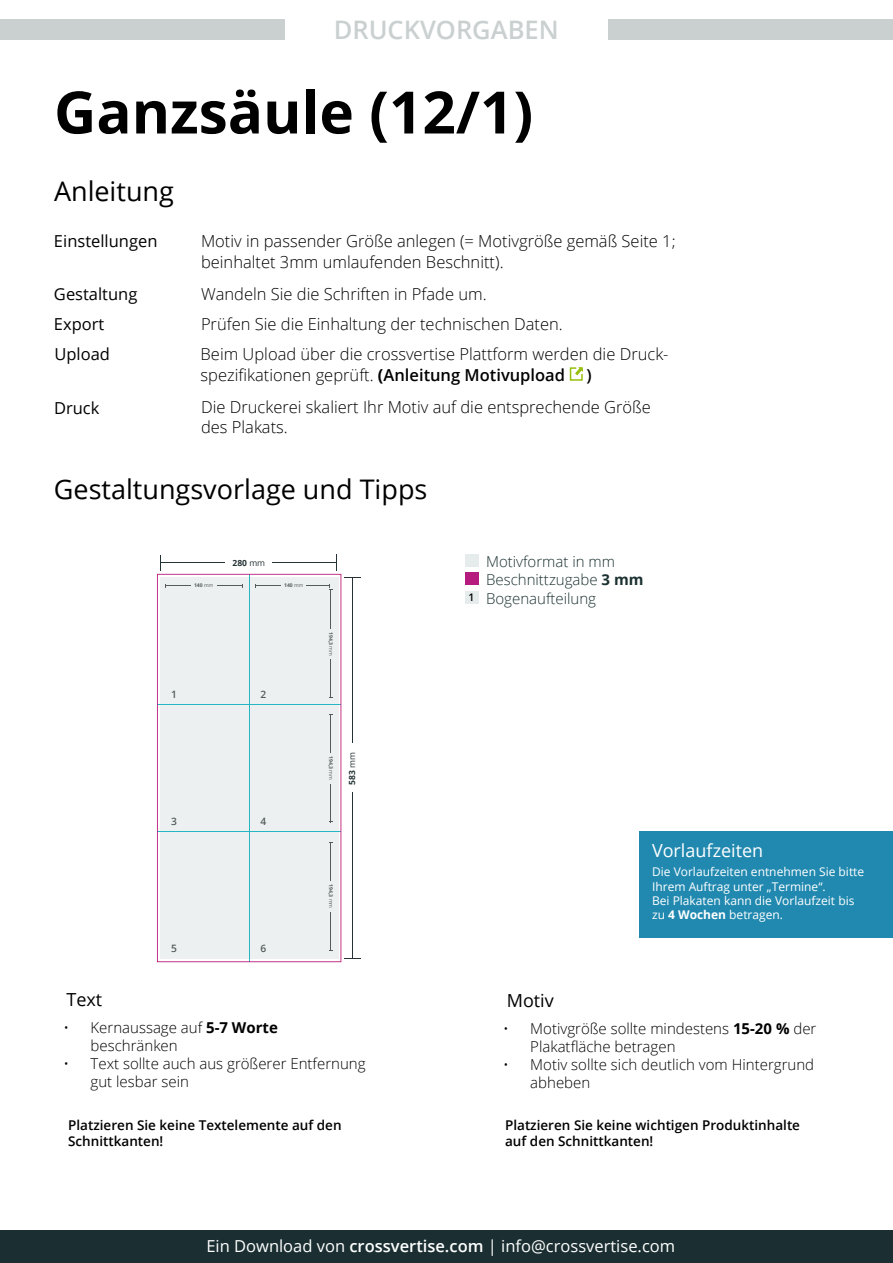
<style>
.page{position:relative;width:893px;height:1263px;background:#fff}
.page>*{position:absolute;margin:0;border:0;box-sizing:border-box;transform-origin:0 0}
.t1{font:700 58.5px "Open Sans";color:#000}
.t2{font:27px "Open Sans";color:#000}
.t3{font:600 25.5px "Open Sans";color:#cad0d0}
.t4{font:18px "Open Sans";color:#fff}
.t5{font:18px "Open Sans";color:#000}
.t6{font:300 16.5px/21.6px "Open Sans";color:#000}
.t7{font:16.5px "Open Sans";color:#fff}
.t8{font:16.5px "Open Sans";color:#000}
.t9{font:600 16.5px "Open Sans";color:#000}
.t10{font:300 15px/18px "Open Sans";color:#000}
.t11{font:300 15px "Open Sans";color:#1b3030}
.t12{font:600 13.5px/16.2px "Open Sans";color:#000}
.t13{font:12px/14.4px "Open Sans";color:#fff}
.t14{font:600 10.2px "Open Sans";color:#525c5c}
.t15{font:700 8.55px "Open Sans";color:#263336}
.t16{font:700 5.1px "Open Sans";color:#525c5c}
.s1{font-weight:700}
.s2{font-weight:600}
.s3{font-weight:400}
</style>
<div class="page">
<div style="left:465px;top:572px;width:13px;height:13px;background:#b61c7e"></div>
<div style="left:465px;top:554px;width:13px;height:13px;background:#e6eceb"></div>
<div style="left:465px;top:591px;width:13px;height:13px;background:#e6eceb"></div>
<div style="left:639px;top:832px;width:254px;height:106px;background:#2189b0"></div>
<svg style="left:336px;top:554px;width:1px;height:16px"></svg>
<svg style="left:160px;top:555px;width:1px;height:15px"></svg>
<hr style="left:161px;top:562px;width:64px;height:1px;background:#263336">
<hr style="left:272px;top:562px;width:64px;height:1px;background:#263336">
<svg style="left:344px;top:577px;width:17px;height:1px"></svg>
<svg style="left:344px;top:958px;width:17px;height:1px"></svg>
<hr style="left:352px;top:792px;width:1px;height:166px;background:#263336">
<hr style="left:352px;top:577px;width:1px;height:166px;background:#263336">
<div style="left:157px;top:574px;width:184px;height:388px;background:#edf0f0"></div>
<div style="left:0;top:1230px;width:893px;height:33px;background:#1b2f32"></div>
<svg style="left:569px;top:367px;width:14px;height:14px"></svg>
<div style="left:0;top:19px;width:285px;height:20px;background:#cacfcf"></div>
<div style="left:608px;top:19px;width:285px;height:20px;background:#cacfcf"></div>
<h3 class="t3" style="left:334px;top:12px;width:227px">DRUCKVORGABEN</h3>
<h1 class="t1" style="left:54px;top:71px;width:481px">Ganzsäule (12/1)</h1>
<h2 class="t2" style="left:54px;top:173px;width:121px">Anleitung</h2>
<p class="t8" style="left:54px;top:229px;width:105px">Einstellungen</p>
<p class="t6" style="left:201px;top:229px;width:476px">Motiv in passender Größe anlegen (= Motivgröße gemäß Seite 1; beinhaltet 3mm umlaufenden Beschnitt).</p>
<p class="t8" style="left:54px;top:282px;width:85px">Gestaltung</p>
<p class="t6" style="left:201px;top:283px;width:287px">Wandeln Sie die Schriften in Pfade um.</p>
<p class="t8" style="left:54px;top:312px;width:52px">Export</p>
<p class="t6" style="left:201px;top:308px;width:469px;line-height:30px">Prüfen Sie die Einhaltung der technischen Daten.<br>Beim Upload über die crossvertise Plattform werden die Druck-</p>
<p class="t6" style="left:201px;top:364px;width:366px">spezifikationen geprüft. <span class="s1">(</span><span class="s2">Anleitung Motivupload</span></p>
<p class="t9" style="left:586px;top:363px;width:7px">)</p>
<p class="t8" style="left:54px;top:342px;width:57px">Upload</p>
<p class="t8" style="left:54px;top:397px;width:47px">Druck</p>
<p class="t6" style="left:201px;top:397px;width:451px;line-height:19.8px">Die Druckerei skaliert Ihr Motiv auf die entsprechende Größe des Plakats.</p>
<h2 class="t2" style="left:54px;top:470px;width:375px">Gestaltungsvorlage und Tipps</h2>
<p class="t16" style="left:194px;top:581px;width:21px">140 <span class="s3">mm</span></p>
<p class="t15" style="left:233px;top:556px;width:34px">280 <span class="s3">mm</span></p>
<p class="t16" style="left:284px;top:581px;width:21px">140 <span class="s3">mm</span></p>
<p class="t14" style="left:171px;top:687px;width:7px">1</p>
<p class="t14" style="left:261px;top:687px;width:7px">2</p>
<p class="t14" style="left:171px;top:814px;width:7px">3</p>
<p class="t14" style="left:261px;top:814px;width:7px">4</p>
<p class="t14" style="left:171px;top:941px;width:7px">5</p>
<p class="t14" style="left:261px;top:941px;width:7px">6</p>
<p class="t16" style="left:335px;top:632px;width:25px;rotate:90deg">194,3 <span class="s3">mm</span></p>
<p class="t16" style="left:335px;top:756px;width:25px;rotate:90deg">194,3 <span class="s3">mm</span></p>
<p class="t15" style="left:346px;top:785px;width:34px;rotate:-90deg">583 <span class="s3">mm</span></p>
<p class="t16" style="left:335px;top:884px;width:25px;rotate:90deg">194,3 <span class="s3">mm</span></p>
<p class="t5" style="left:67px;top:987px;width:37px">Text</p>
<p class="t10" style="left:91px;top:1018px;width:189px;text-indent:-27px">• Kernaussage auf <span class="s1">5-7 Worte </span>beschränken</p>
<p class="t10" style="left:91px;top:1054px;width:276px;text-indent:-27px">• Text sollte auch aus größerer Entfernung gut lesbar sein</p>
<p class="t12" style="left:68px;top:1117px;width:275px">Platzieren Sie keine Textelemente auf den<br>Schnittkanten!</p>
<p class="t11" style="left:486px;top:551px;width:130px">Motivformat in mm</p>
<p class="t11" style="left:468px;top:588px;width:129px"><sup>1</sup> Bogenaufteilung</p>
<p class="t11" style="left:486px;top:569px;width:159px">Beschnittzugabe <span class="s1">3 mm</span></p>
<p class="t4" style="left:652px;top:838px;width:113px">Vorlaufzeiten</p>
<p class="t13" style="left:652px;top:864px;width:214px">Die Vorlaufzeiten entnehmen Sie bitte<br>Ihrem Auftrag unter „Termine“.<br>Bei Plakaten kann die Vorlaufzeit bis zu <span class="s1">4 Wochen</span> betragen.</p>
<p class="t5" style="left:507px;top:988px;width:49px">Motiv</p>
<p class="t10" style="left:530px;top:1019px;width:288px;text-indent:-27px">• Motivgröße sollte mindestens <span class="s1">15-20 %</span> der<br>Plakatfläche betragen</p>
<p class="t10" style="left:530px;top:1055px;width:285px;text-indent:-27px">• Motiv sollte sich deutlich vom Hintergrund abheben</p>
<p class="t12" style="left:505px;top:1117px;width:296px">Platzieren Sie keine wichtigen Produktinhalte auf den Schnittkanten!</p>
<p class="t7" style="left:206px;top:1234px;width:470px">Ein Download von <span class="s2">crossvertise.com</span> | info@crossvertise.com</p>
</div>
